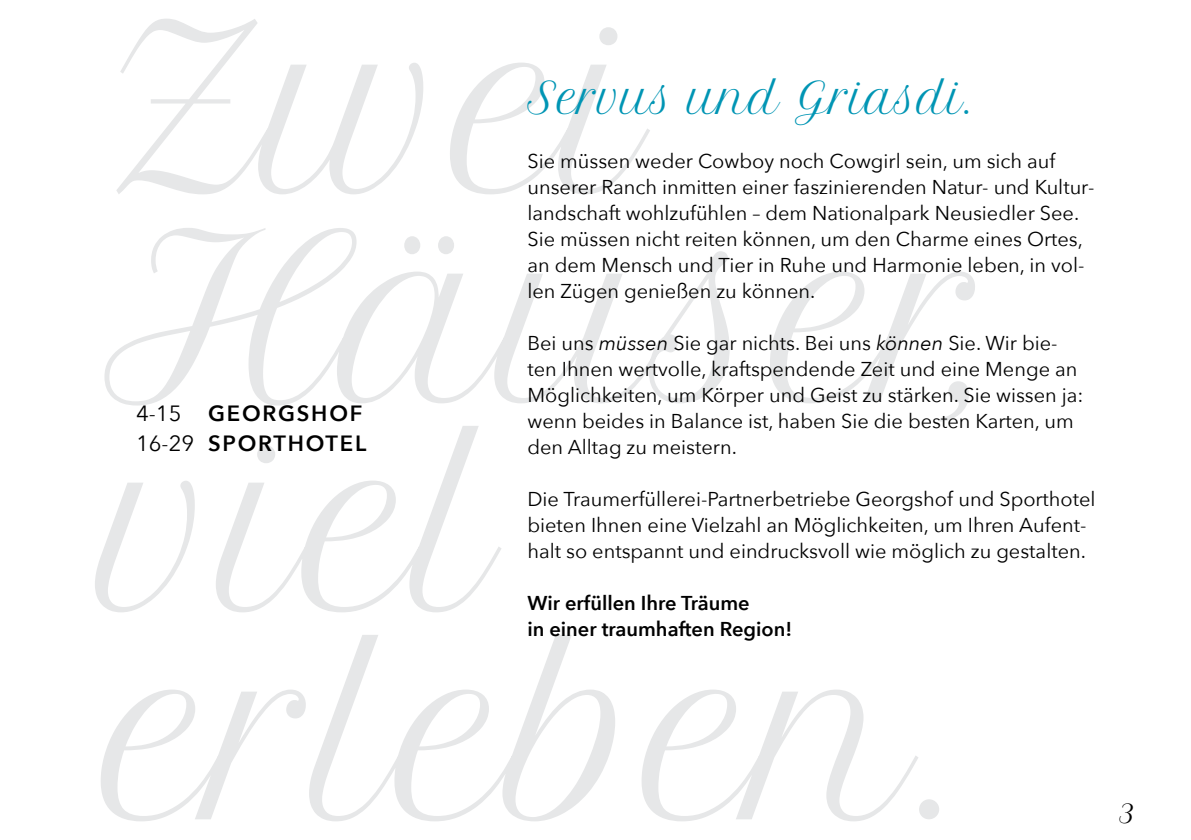
<style>
.page{position:relative;width:1191px;height:840px;background:#fff}
.page>*{position:absolute;margin:0;border:0;box-sizing:border-box;transform-origin:0 0}
.t1{font:42.2px "Petit Formal Script";color:#0095b4}
.t2{font:28px "Petit Formal Script";color:#000}
.t3{font:600 22px/30px "Avenir Next";letter-spacing:.08em;color:#000}
.t4{font:20px/26px "Avenir Next";color:#000}
.t5{font:600 20px/26px "Avenir Next";color:#000}
.s1{font-weight:400}
.s2{font-style:italic}
</style>
<div class="page">
<svg style="left:101px;top:635px;width:838px;height:185px"></svg>
<svg style="left:95px;top:426px;width:406px;height:186px"></svg>
<svg style="left:104px;top:228px;width:871px;height:193px"></svg>
<svg style="left:116px;top:19px;width:534px;height:175px"></svg>
<p class="t3" style="left:136px;top:397px;width:232px"><span class="s1">4-15</span> GEORGSHOF<br><span class="s1">16-29</span> SPORTHOTEL</p>
<h1 class="t1" style="left:527px;top:72px;width:447px">Servus und Griasdi.</h1>
<p class="t4" style="left:527px;top:147px;width:568px">Sie müssen weder Cowboy noch Cowgirl sein, um sich auf unserer Ranch inmitten einer faszinierenden Natur- und Kultur&shy;landschaft wohlzufühlen – dem Nationalpark Neusiedler See.<br>Sie müssen nicht reiten können, um den Charme eines Ortes, an dem Mensch und Tier in Ruhe und Harmonie leben, in vol&shy;len Zügen genießen zu können.</p>
<p class="t4" style="left:527px;top:329px;width:557px">Bei uns <span class="s2">müssen</span> Sie gar nichts. Bei uns <span class="s2">können</span> Sie. Wir bie&shy;ten Ihnen wertvolle, kraftspendende Zeit und eine Menge an Möglichkeiten, um Körper und Geist zu stärken. Sie wissen ja: wenn beides in Balance ist, haben Sie die besten Karten, um den Alltag zu meistern.</p>
<p class="t4" style="left:527px;top:485px;width:569px">Die Traumerfüllerei-Partnerbetriebe Georgshof und Sporthotel bieten Ihnen eine Vielzahl an Möglichkeiten, um Ihren Aufent&shy;halt so entspannt und eindrucksvoll wie möglich zu gestalten.</p>
<p class="t5" style="left:527px;top:589px;width:266px">Wir erfüllen Ihre Träume<br>in einer traumhaften Region!</p>
<h2 class="t2" style="left:1117px;top:794px;width:19px">3</h2>
</div>
